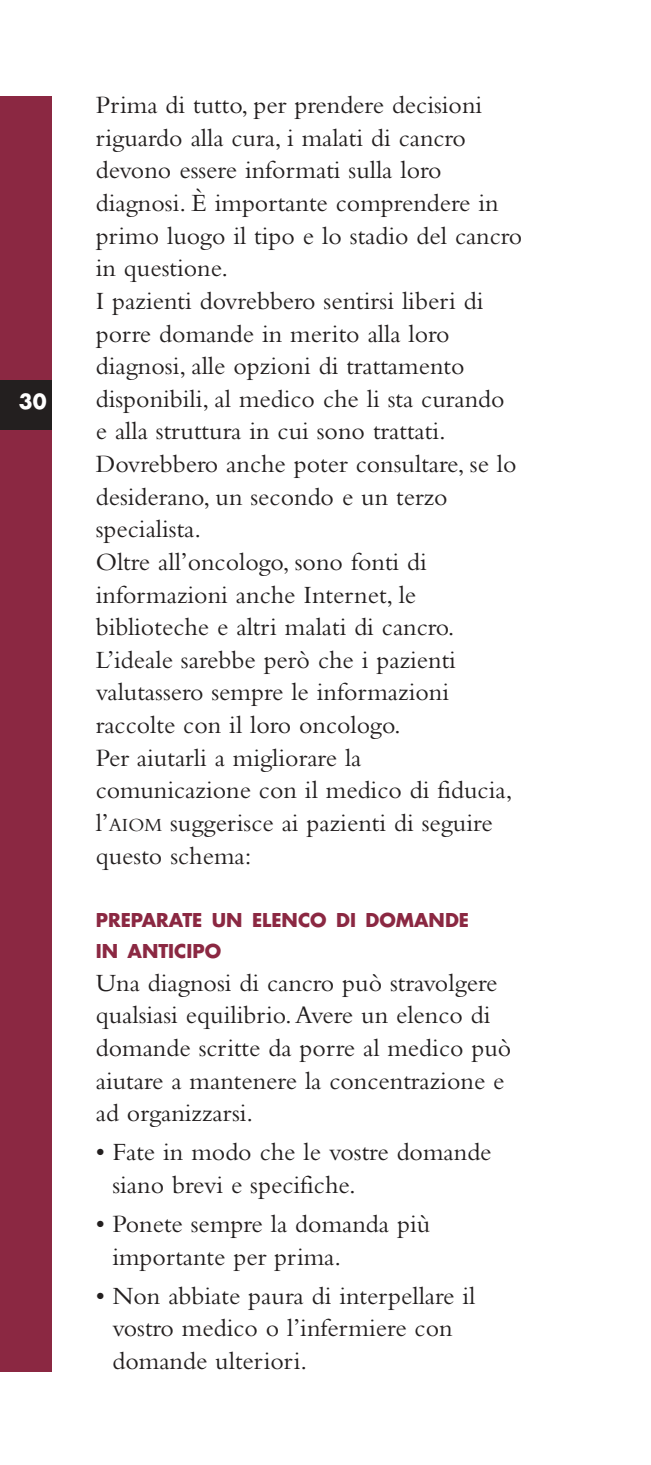
<style>
.page{position:relative;width:651px;height:1465px;background:#fff}
.page>*{position:absolute;margin:0;border:0;box-sizing:border-box;transform-origin:0 0}
.t1{font:25.88px/32.6px "Bembo";color:#231f1f}
.t2{font:700 20.25px "Futura";color:#fff}
.t3{font:700 18.45px/31.5px "Futura";color:#8b2842}
.s1{font-size:19.35px}
</style>
<div class="page">
<div style="left:0;top:96px;width:51px;height:1275px;background:#8b2842"></div>
<div style="left:0;top:380px;width:51px;height:49px;background:#231f1f"></div>
<p class="t2" style="left:19px;top:392px;width:29px">30</p>
<p class="t1" style="left:96px;top:91px;width:427px">Prima di tutto, per prendere decisioni riguardo alla cura, i malati di cancro devono essere informati sulla loro diagnosi. È importante comprendere in primo luogo il tipo e lo stadio del cancro in questione.<br>I pazienti dovrebbero sentirsi liberi di porre domande in merito alla loro diagnosi, alle opzioni di trattamento disponibili, al medico che li sta curando e alla struttura in cui sono trattati.<br>Dovrebbero anche poter consultare, se lo desiderano, un secondo e un terzo specialista.<br>Oltre all’oncologo, sono fonti di informazioni anche Internet, le biblioteche e altri malati di cancro.<br>L’ideale sarebbe però che i pazienti valutassero sempre le informazioni raccolte con il loro oncologo.<br>Per aiutarli a migliorare la comunicazione con il medico di fiducia, l’<span class="s1">AIOM</span> suggerisce ai pazienti di seguire questo schema:</p>
<p class="t3" style="left:96px;top:905px;width:375px">PREPARATE UN ELENCO DI DOMANDE<br>IN ANTICIPO</p>
<p class="t1" style="left:96px;top:969px;width:417px">Una diagnosi di cancro può stravolgere qualsiasi equilibrio.Avere un elenco di domande scritte da porre al medico può aiutare a mantenere la concentrazione e ad organizzarsi.</p>
<p class="t1" style="left:112px;top:1138px;width:380px;text-indent:-17px">• Fate in modo che le vostre domande siano brevi e specifiche.</p>
<p class="t1" style="left:112px;top:1210px;width:319px;text-indent:-17px">• Ponete sempre la domanda più importante per prima.</p>
<p class="t1" style="left:112px;top:1281px;width:364px;text-indent:-17px">• Non abbiate paura di interpellare il vostro medico o l’infermiere con domande ulteriori.</p>
</div>
